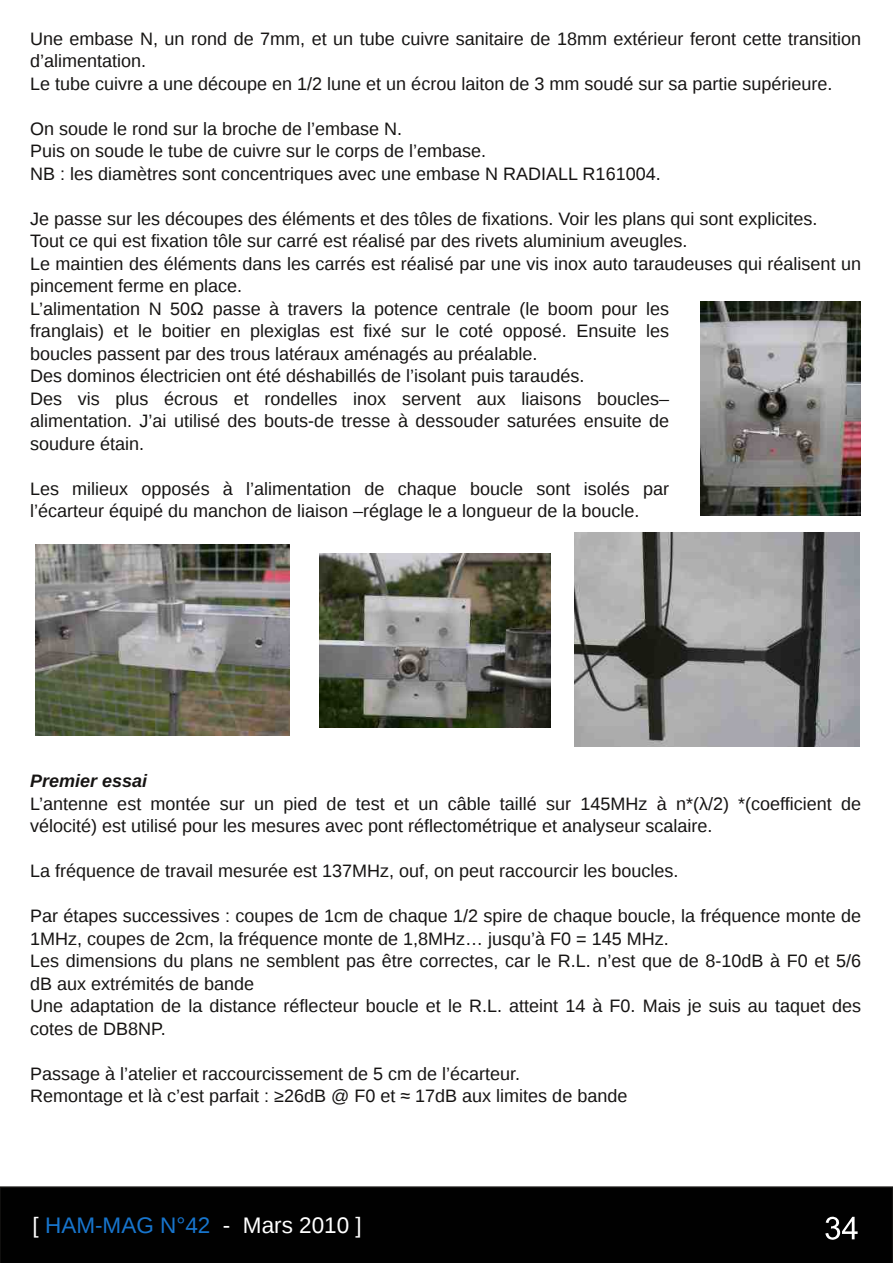
<style>
.page{position:relative;width:893px;height:1263px;background:#fff}
.page>*{position:absolute;margin:0;border:0;box-sizing:border-box;transform-origin:0 0}
.t1{font:22.5px "Liberation Sans";color:#fff}
.t2{font:18px/22.5px "Liberation Sans";color:#161413}
.t3{font:italic 700 18px "Liberation Sans";color:#161413}
.s1{color:#1775cd}
</style>
<div class="page">
<div style="left:0;top:1186px;width:893px;height:77px;background:#010101"></div>
<svg style="left:825px;top:1217px;width:33px;height:23px"></svg>
<img style="left:700px;top:302px;width:160px;height:213px">
<img style="left:35px;top:544px;width:255px;height:191px">
<img style="left:320px;top:554px;width:230px;height:173px">
<img style="left:574px;top:533px;width:285px;height:213px">
<p class="t2" style="left:30px;top:27px;width:833px">Une embase N, un rond de 7mm, et un tube cuivre sanitaire de 18mm extérieur feront cette transition d’alimentation.<br>Le tube cuivre a une découpe en 1/2 lune et un écrou laiton de 3 mm soudé sur sa partie supérieure.</p>
<p class="t2" style="left:30px;top:117px;width:632px">On soude le rond sur la broche de l’embase N.<br>Puis on soude le tube de cuivre sur le corps de l’embase.<br>NB : les diamètres sont concentriques avec une embase N RADIALL R161004.</p>
<p class="t2" style="left:30px;top:207px;width:833px">Je passe sur les découpes des éléments et des tôles de fixations. Voir les plans qui sont explicites.<br>Tout ce qui est fixation tôle sur carré est réalisé par des rivets aluminium aveugles.<br>Le maintien des éléments dans les carrés est réalisé par une vis inox auto taraudeuses qui réalisent un pincement ferme en place.<br>L’alimentation N 50Ω passe à travers la potence centrale (le boom pour les<br>franglais) et le boitier en plexiglas est fixé sur le coté opposé. Ensuite les<br>boucles passent par des trous latéraux aménagés au préalable.<br>Des dominos électricien ont été déshabillés de l’isolant puis taraudés.<br>Des vis plus écrous et rondelles inox servent aux liaisons boucles–<br>alimentation. J’ai utilisé des bouts-de tresse à dessouder saturées ensuite de<br>soudure étain.</p>
<p class="t2" style="left:30px;top:477px;width:641px">Les milieux opposés à l’alimentation de chaque boucle sont isolés par l’écarteur équipé du manchon de liaison –réglage le a longueur de la boucle.</p>
<p class="t3" style="left:30px;top:771px;width:119px">Premier essai</p>
<p class="t2" style="left:30px;top:792px;width:833px">L’antenne est montée sur un pied de test et un câble taillé sur 145MHz à n*(λ/2) *(coefficient de vélocité) est utilisé pour les mesures avec pont réflectométrique et analyseur scalaire.</p>
<p class="t2" style="left:30px;top:860px;width:650px">La fréquence de travail mesurée est 137MHz, ouf, on peut raccourcir les boucles.</p>
<p class="t2" style="left:30px;top:905px;width:833px">Par étapes successives : coupes de 1cm de chaque 1/2 spire de chaque boucle, la fréquence monte de 1MHz, coupes de 2cm, la fréquence monte de 1,8MHz… jusqu’à F0 = 145 MHz.<br>Les dimensions du plans ne semblent pas être correctes, car le R.L. n’est que de 8-10dB à F0 et 5/6 dB aux extrémités de bande<br>Une adaptation de la distance réflecteur boucle et le R.L. atteint 14 à F0. Mais je suis au taquet des cotes de DB8NP.</p>
<p class="t2" style="left:30px;top:1062px;width:599px">Passage à l’atelier et raccourcissement de 5 cm de l’écarteur.<br>Remontage et là c’est parfait : ≥26dB @ F0 et ≈ 17dB aux limites de bande</p>
<p class="t1" style="left:33px;top:1212px;width:331px">[ <span class="s1">HAM-MAG N°42</span> - Mars 2010 ]</p>
</div>
